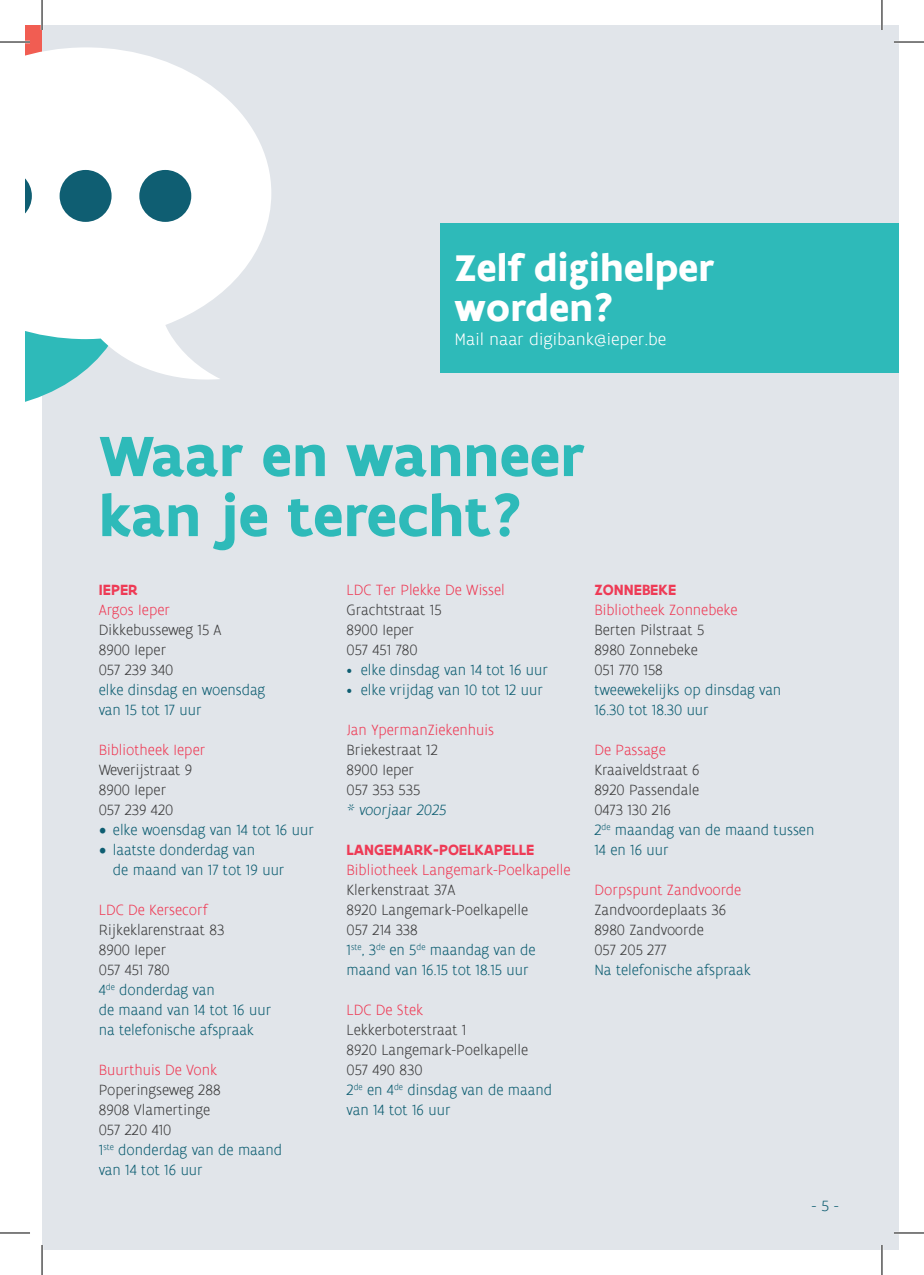
<style>
.page{position:relative;width:924px;height:1275px;background:#fff}
.page>*{position:absolute;margin:0;border:0;box-sizing:border-box;transform-origin:0 0}
.t1{font:700 60.8px/60px "Flanders Art Sans";color:#2ebab9}
.t2{font:700 40px/40px "Flanders Art Sans";color:#fff}
.t3{font:300 18px "Flanders Art Sans";color:#fff}
.t4{font:300 16px/20px "Flanders Art Sans";color:#3e3e3f;scale:.94 1}
.t5{font:300 16px/20px "Flanders Art Sans";color:#0e5e72;scale:.94 1}
.t6{font:300 16px "Flanders Art Sans";color:#ee3b56;scale:.94 1}
.t7{font:700 16px "Flanders Art Sans";color:#ee3b56;scale:.94 1}
.t8{font:300 16px "Flanders Art Sans";color:#ee3b56;scale:.95 1}
.t9{font:300 16px "Flanders Art Sans";color:#0f5e72}
.s1{font-family:"Nunito"}
.s2{color:#3e3e3f}
.s3{color:#0e5e72}
</style>
<div class="page">
<div style="left:25px;top:25px;width:17px;height:330px;background:#f15d52"></div>
<div style="left:42px;top:25px;width:856px;height:1225px;background:#e1e5ea"></div>
<div style="left:440px;top:223px;width:458px;height:149px;background:#2ebab9"></div>
<svg style="left:25px;top:47px;width:246px;height:333px;fill:#fff"></svg>
<div style="left:139px;top:170px;width:52px;height:52px;background:#0f5e72;border-radius:50%"></div>
<svg style="left:25px;top:156px;width:104px;height:246px;background:#c8e4e6"></svg>
<hr style="left:0;top:41px;width:30px;height:2px;background:#fff">
<hr style="left:893px;top:41px;width:30px;height:2px;background:#fff">
<hr style="left:893px;top:1231px;width:30px;height:3px;background:#fff">
<hr style="left:41px;top:0;width:2px;height:30px;background:#fff">
<hr style="left:880px;top:0;width:2px;height:30px;background:#fff">
<hr style="left:880px;top:1245px;width:2px;height:30px;background:#fff">
<hr style="left:0;top:42px;width:30px;height:1px;background:#000">
<hr style="left:893px;top:42px;width:30px;height:1px;background:#000">
<hr style="left:0;top:1232px;width:30px;height:1px;background:#000">
<hr style="left:893px;top:1232px;width:30px;height:1px;background:#000">
<hr style="left:42px;top:0;width:1px;height:30px;background:#000">
<hr style="left:42px;top:1245px;width:1px;height:30px;background:#000">
<hr style="left:881px;top:0;width:1px;height:30px;background:#000">
<hr style="left:881px;top:1245px;width:1px;height:30px;background:#000">
<h2 class="t2" style="left:454px;top:248px;width:261px">Zelf digihelper worden?</h2>
<p class="t3" style="left:454px;top:328px;width:213px">Mail naar digibank@ieper.be</p>
<h1 class="t1" style="left:99px;top:427px;width:487px">Waar en wanneer kan je terecht?</h1>
<p class="t7" style="left:99px;top:579px;width:43px">IEPER</p>
<p class="t6" style="left:99px;top:600px;width:77px">Argos Ieper</p>
<p class="t4" style="left:99px;top:620px;width:132px">Dikkebusseweg 15 A<br>8900 Ieper<br>057 239 340</p>
<p class="t5" style="left:99px;top:680px;width:178px">elke dinsdag en woensdag van 15 tot 17 uur</p>
<p class="t6" style="left:99px;top:740px;width:115px">Bibliotheek Ieper</p>
<p class="t4" style="left:99px;top:760px;width:101px">Weverijstraat 9<br>8900 Ieper<br>057 239 420</p>
<p class="t5" style="left:99px;top:820px;width:230px"><span class="s1">•</span> elke woensdag van 14 tot 16 uur</p>
<p class="t5" style="left:113px;top:840px;width:184px;text-indent:-14px"><span class="s1">•</span> laatste donderdag van<br>de maand van 17 tot 19 uur</p>
<p class="t6" style="left:99px;top:900px;width:117px">LDC De Kersecorf</p>
<p class="t5" style="left:99px;top:920px;width:185px"><span class="s2">Rijkeklarenstraat 83<br>8900 Ieper<br>057 451 780<br></span>4<sup>de</sup> donderdag van<br>de maand van 14 tot 16 uur na telefonische afspraak</p>
<p class="t6" style="left:99px;top:1060px;width:127px">Buurthuis De Vonk</p>
<p class="t4" style="left:99px;top:1080px;width:196px">Poperingseweg 288<br>8908 Vlamertinge<br>057 220 410<br><span class="s3">1</span><sup>ste</sup> <span class="s3">donderdag van de maand van 14 tot 16 uur</span></p>
<p class="t6" style="left:346px;top:580px;width:170px">LDC Ter Plekke De Wissel</p>
<p class="t4" style="left:346px;top:600px;width:102px">Grachtstraat 15<br>8900 Ieper<br>057 451 780</p>
<p class="t5" style="left:346px;top:660px;width:216px">• elke dinsdag van 14 tot 16 uur</p>
<p class="t5" style="left:346px;top:680px;width:210px">• elke vrijdag van 10 tot 12 uur</p>
<p class="t6" style="left:346px;top:720px;width:158px">Jan YpermanZiekenhuis</p>
<p class="t4" style="left:346px;top:740px;width:99px">Briekestraat 12<br>8900 Ieper<br>057 353 535</p>
<p class="t5" style="left:346px;top:800px;width:109px">* voorjaar 2025</p>
<p class="t7" style="left:346px;top:839px;width:201px">LANGEMARK-POELKAPELLE</p>
<p class="t8" style="left:346px;top:860px;width:237px">Bibliotheek Langemark-Poelkapelle</p>
<p class="t4" style="left:346px;top:880px;width:202px">Klerkenstraat 37A<br>8920 Langemark-Poelkapelle<br>057 214 338<br><span class="s3">1</span><sup>ste</sup><span class="s3">, 3</span><sup>de</sup> <span class="s3">en 5</span><sup>de</sup> <span class="s3">maandag van de maand van 16.15 tot 18.15 uur</span></p>
<p class="t6" style="left:346px;top:1000px;width:83px">LDC De Stek</p>
<p class="t4" style="left:346px;top:1020px;width:220px">Lekkerboterstraat 1<br>8920 Langemark-Poelkapelle<br>057 490 830<br><span class="s3">2</span><sup>de</sup> <span class="s3">en 4</span><sup>de</sup> <span class="s3">dinsdag van de maand van 14 tot 16 uur</span></p>
<p class="t7" style="left:594px;top:579px;width:89px">ZONNEBEKE</p>
<p class="t6" style="left:594px;top:600px;width:154px">Bibliotheek Zonnebeke</p>
<p class="t4" style="left:594px;top:620px;width:118px">Berten Pilstraat 5<br>8980 Zonnebeke<br>051 770 158</p>
<p class="t5" style="left:594px;top:680px;width:200px">tweewekelijks op dinsdag van<br>16.30 tot 18.30 uur</p>
<p class="t6" style="left:594px;top:740px;width:77px">De Passage</p>
<p class="t4" style="left:594px;top:760px;width:235px">Kraaiveldstraat 6<br>8920 Passendale<br>0473 130 216<br><span class="s3">2</span><sup>de</sup> <span class="s3">maandag van de maand tussen<br>14 en 16 uur</span></p>
<p class="t6" style="left:594px;top:880px;width:158px">Dorpspunt Zandvoorde</p>
<p class="t4" style="left:594px;top:900px;width:141px">Zandvoordeplaats 36<br>8980 Zandvoorde<br>057 205 277</p>
<p class="t5" style="left:594px;top:960px;width:168px">Na telefonische afspraak</p>
<p class="t9" style="left:811px;top:1196px;width:29px">- 5 -</p>
</div>
